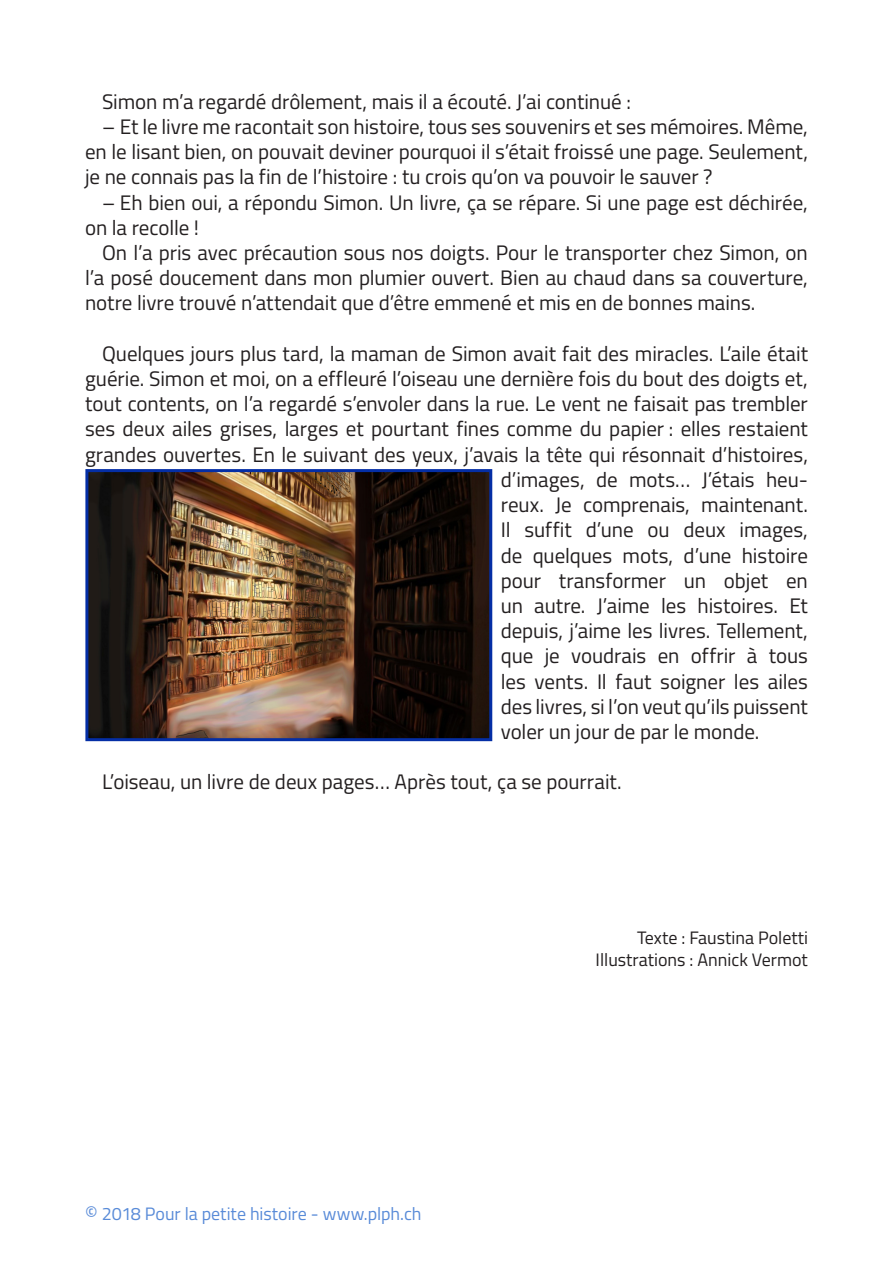
<style>
.page{position:relative;width:893px;height:1263px;background:#fff}
.page>*{position:absolute;margin:0;border:0;box-sizing:border-box;transform-origin:0 0}
.t1{font:21px/25.2px "Titillium Web";letter-spacing:-.005em;color:#231f20;text-align:justify}
.t2{font:18px "Titillium Web";color:#231f20}
.t3{font:18px "Titillium Web";letter-spacing:-.005em;color:#598bd8}
.s1{font-size:19.5px}
</style>
<div class="page">
<img style="left:89px;top:473px;width:399px;height:264px">
<div style="left:85px;top:469px;width:407px;height:272px;border:3px solid #042ea5"></div>
<p class="t1" style="left:102px;top:88px;width:530px">Simon m’a regardé drôlement, mais il a écouté. J’ai continué :</p>
<p class="t1" style="left:85px;top:113px;width:724px;text-indent:17px">– Et le livre me racontait son histoire, tous ses souvenirs et ses mémoires. Même, en le lisant bien, on pouvait deviner pourquoi il s’était froissé une page. Seulement, je ne connais pas la fin de l’histoire : tu crois qu’on va pouvoir le sauver ?</p>
<p class="t1" style="left:85px;top:189px;width:724px;text-indent:17px">– Eh bien oui, a répondu Simon. Un livre, ça se répare. Si une page est déchirée, on la recolle !</p>
<p class="t1" style="left:85px;top:239px;width:724px;text-indent:17px">On l’a pris avec précaution sous nos doigts. Pour le transporter chez Simon, on l’a posé doucement dans mon plumier ouvert. Bien au chaud dans sa couverture, notre livre trouvé n’attendait que d’être emmené et mis en de bonnes mains.</p>
<p class="t1" style="left:102px;top:340px;width:707px">Quelques jours plus tard, la maman de Simon avait fait des miracles. L’aile était</p>
<p class="t1" style="left:85px;top:365px;width:724px">guérie. Simon et moi, on a effleuré l’oiseau une dernière fois du bout des doigts et,</p>
<p class="t1" style="left:85px;top:390px;width:724px">tout contents, on l’a regardé s’envoler dans la rue. Le vent ne faisait pas trembler</p>
<p class="t1" style="left:85px;top:415px;width:724px">ses deux ailes grises, larges et pourtant fines comme du papier : elles restaient</p>
<p class="t1" style="left:85px;top:441px;width:724px">grandes ouvertes. En le suivant des yeux, j’avais la tête qui résonnait d’histoires,</p>
<p class="t1" style="left:501px;top:466px;width:309px">d’images, de mots… J’étais heu-</p>
<p class="t1" style="left:501px;top:491px;width:309px">reux. Je comprenais, maintenant.</p>
<p class="t1" style="left:501px;top:516px;width:309px">Il suffit d’une ou deux images,</p>
<p class="t1" style="left:501px;top:541px;width:309px">de quelques mots, d’une histoire</p>
<p class="t1" style="left:501px;top:567px;width:309px">pour transformer un objet en</p>
<p class="t1" style="left:501px;top:592px;width:309px">un autre. J’aime les histoires. Et</p>
<p class="t1" style="left:501px;top:617px;width:309px">depuis, j’aime les livres. Tellement,</p>
<p class="t1" style="left:501px;top:642px;width:309px">que je voudrais en offrir à tous</p>
<p class="t1" style="left:501px;top:667px;width:309px">les vents. Il faut soigner les ailes</p>
<p class="t1" style="left:501px;top:693px;width:309px">des livres, si l’on veut qu’ils puissent</p>
<p class="t1" style="left:501px;top:718px;width:260px">voler un jour de par le monde.</p>
<p class="t1" style="left:102px;top:768px;width:521px">L’oiseau, un livre de deux pages… Après tout, ça se pourrait.</p>
<p class="t3" style="left:85px;top:1201px;width:338px"><span class="s1">©</span> 2018 Pour la petite histoire - www.plph.ch</p>
<p class="t2" style="left:637px;top:925px;width:172px">Texte : Faustina Poletti</p>
<p class="t2" style="left:596px;top:946px;width:214px">Illustrations : Annick Vermot</p>
</div>
